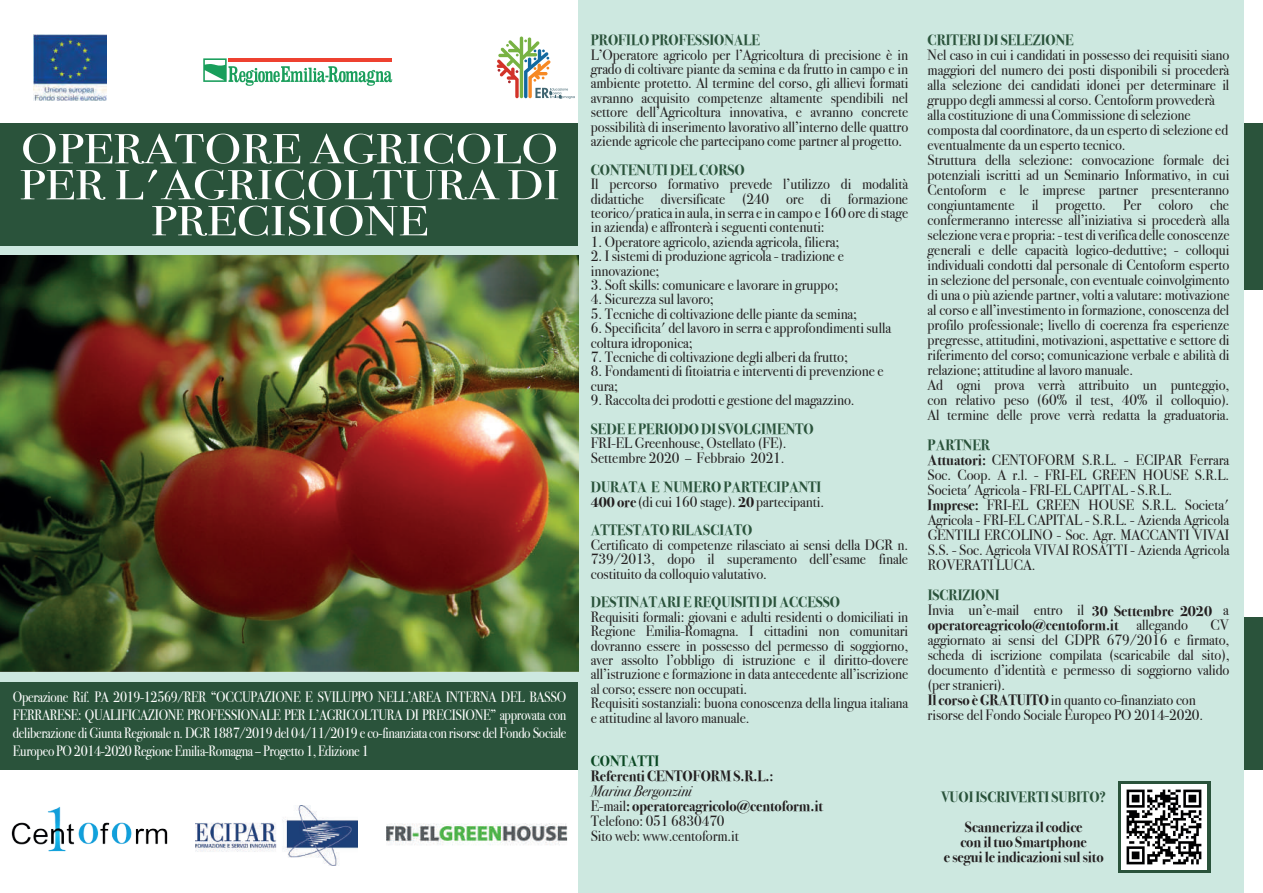
<style>
.page{position:relative;width:1263px;height:893px;background:#fff}
.page>*{position:absolute;margin:0;border:0;box-sizing:border-box;transform-origin:0 0}
.t1{font:42px/36px "Bodoni Svty Two ITCTT";color:#fff;text-align:center;scale:1.22 1}
.t2{font:15px/15px "Bodoni Svty Two ITCTT";letter-spacing:-.005em;color:#231f20;scale:.96 1}
.t3{font:15px/18px "Bodoni Svty Two ITCTT";letter-spacing:-.025em;color:#fff;text-align:justify;scale:.88 1}
.t4{font:700 15px "Bodoni Svty Two ITCTT";letter-spacing:-.005em;color:#2a533b;scale:.96 1}
.t5{font:700 15px/15px "Bodoni Svty Two ITCTT";letter-spacing:-.005em;color:#231f20;scale:.96 1}
.t6{font:700 15px/15px "Bodoni Svty Two OSITCTT";letter-spacing:-.005em;color:#231f20;text-align:center;scale:.96 1}
.t7{font:700 15px "Bodoni Svty Two OSITCTT";letter-spacing:-.005em;color:#2a533b;scale:.96 1}
.t8{font:700 15px "Bodoni Svty Two ITCTT";letter-spacing:-.005em;color:#0a4722;scale:.96 1}
.s1{font-weight:700;color:#2a533b}
.s2{font-weight:700}
.s3{font-style:italic}
.s4{color:#2a533b}
.s5{font-weight:400}
</style>
<div class="page">
<div style="left:0;top:617px;width:1263px;height:152px;background:#2a533b"></div>
<div style="left:0;top:123px;width:1263px;height:167px;background:#2a533b"></div>
<div style="left:579px;top:0;width:665px;height:893px;background:#cde8e0"></div>
<img style="left:34px;top:35px;width:72px;height:65px">
<svg style="left:203px;top:58px;width:189px;height:28px"></svg>
<svg style="left:497px;top:37px;width:78px;height:62px"></svg>
<img style="left:12px;top:807px;width:155px;height:45px">
<div style="left:0;top:247px;width:579px;height:435px;background:#cde8e0"></div>
<svg style="left:1118px;top:781px;width:92px;height:91px"></svg>
<img style="left:196px;top:806px;width:162px;height:60px">
<img style="left:0;top:256px;width:579px;height:415px">
<img style="left:386px;top:823px;width:181px;height:22px">
<img style="left:1122px;top:784px;width:84px;height:85px">
<h1 class="t1" style="left:19px;top:127px;width:444px">OPERATORE AGRICOLO<br>PER L'AGRICOLTURA DI<br>PRECISIONE</h1>
<p class="t3" style="left:13px;top:687px;width:630px">Operazione Rif. PA 2019-12569/RER “OCCUPAZIONE E SVILUPPO NELL’AREA INTERNA DEL BASSO FERRARESE: QUALIFICAZIONE PROFESSIONALE PER L’AGRICOLTURA DI PRECISIONE” approvata con deliberazione di Giunta Regionale n. DGR 1887/2019 del 04/11/2019 e co-finanziata con risorse del Fondo Sociale Europeo PO 2014-2020 Regione Emilia-Romagna – Progetto 1, Edizione 1</p>
<p class="t4" style="left:591px;top:28px;width:178px">PROFILO PROFESSIONALE</p>
<p class="t2" style="left:591px;top:46px;width:332px;line-height:14.4px;text-align:justify">L’Operatore agricolo per l’Agricoltura di precisione è in grado di coltivare piante da semina e da frutto in campo e in ambiente protetto. Al termine del corso, gli allievi formati avranno acquisito competenze altamente spendibili nel settore dell’Agricoltura innovativa, e avranno concrete possibilità di inserimento lavorativo all’interno delle quattro aziende agricole che partecipano come partner al progetto.</p>
<p class="t4" style="left:591px;top:157px;width:162px">CONTENUTI DEL CORSO</p>
<p class="t2" style="left:591px;top:175px;width:332px;line-height:14.4px;text-align:justify">Il percorso formativo prevede l’utilizzo di modalità didattiche diversificate (240 ore di formazione teorico/praticain aula, in serra e in campo e 160 ore distage in azienda) e affronterà i seguenti contenuti:</p>
<p class="t2" style="left:591px;top:233px;width:260px">1. Operatore agricolo, azienda agricola, filiera;</p>
<p class="t2" style="left:591px;top:247px;width:265px;line-height:14.4px">2. I sistemi di produzione agricola - tradizione e innovazione;</p>
<p class="t2" style="left:591px;top:276px;width:259px">3. Soft skills: comunicare e lavorare in gruppo;</p>
<p class="t2" style="left:591px;top:290px;width:129px">4. Sicurezza sul lavoro;</p>
<p class="t2" style="left:591px;top:305px;width:279px">5. Tecniche di coltivazione delle piante da semina;</p>
<p class="t2" style="left:591px;top:319px;width:314px;line-height:14.4px">6. Specificita' del lavoro in serra e approfondimenti sulla coltura idroponica;</p>
<p class="t2" style="left:591px;top:348px;width:269px">7. Tecniche di coltivazione degli alberi da frutto;</p>
<p class="t2" style="left:591px;top:363px;width:306px;line-height:14.4px">8. Fondamenti di fitoiatria e interventi di prevenzione e cura;</p>
<p class="t2" style="left:591px;top:391px;width:276px">9. Raccolta dei prodotti e gestione del magazzino.</p>
<p class="t4" style="left:591px;top:417px;width:234px">SEDE E PERIODO DI SVOLGIMENTO</p>
<p class="t2" style="left:591px;top:434px;width:205px;line-height:14.5px">FRI-EL Greenhouse, Ostellato (FE).<br>Settembre 2020 – Febbraio 2021.</p>
<p class="t2" style="left:591px;top:478px;width:244px;line-height:14.4px"><span class="s1">DURATA E NUMERO PARTECIPANTI<br></span><span class="s2">400 ore</span> (di cui 160 stage). <span class="s2">20</span>partecipanti.</p>
<p class="t4" style="left:591px;top:518px;width:170px">ATTESTATO RILASCIATO</p>
<p class="t2" style="left:591px;top:536px;width:332px;line-height:14.4px;text-align:justify">Certificato di competenze rilasciato ai sensi della DGR n.<br>739/2013, dopo il superamento dell’esame finale costituito da colloquio valutativo.</p>
<p class="t4" style="left:591px;top:590px;width:261px">DESTINATARI E REQUISITI DIACCESSO</p>
<p class="t2" style="left:591px;top:608px;width:332px;line-height:14.4px">Requisiti formali: giovani e adulti residenti o domiciliati in Regione Emilia-Romagna. I cittadini non comunitari dovranno essere in possesso del permesso di soggiorno, aver assolto l’obbligo di istruzione e il diritto-dovere all’istruzione e formazione in data antecedente all’iscrizione al corso; essere non occupati.<br>Requisiti sostanziali: buona conoscenza della lingua italiana e attitudine al lavoro manuale.</p>
<p class="t8" style="left:591px;top:749px;width:73px">CONTATTI</p>
<p class="t5" style="left:591px;top:768px;width:192px">Referenti CENTOFORM S.R.L.:</p>
<p class="t2" style="left:591px;top:782px;width:243px"><span class="s3">Marina Bergonzini<br></span>E-mail<span class="s2">: operatoreagricolo@centoform.it<br></span>Telefono: 051 6830470<br>Sito web: www.centoform.it</p>
<p class="t4" style="left:928px;top:28px;width:154px">CRITERI DI SELEZIONE</p>
<p class="t2" style="left:928px;top:46px;width:316px">Nel caso in cui i candidati in possesso dei requisiti siano maggiori del numero dei posti disponibili si procederà alla selezione dei candidati idonei per determinare il gruppo degli ammessi al corso. Centoform provvederà alla costituzione di una Commissione di selezione composta dal coordinatore, da un esperto di selezione ed eventualmente da un esperto tecnico.<br>Struttura della selezione: convocazione formale dei potenziali iscritti ad un Seminario Informativo, in cui Centoform e le imprese partner presenteranno congiuntamente il progetto. Per coloro che confermeranno interesse all’iniziativa si procederà alla selezione vera e propria:-test diverifica delle conoscenze generali e delle capacità logico-deduttive; - colloqui individuali condotti dal personale di Centoform esperto in selezione del personale, con eventuale coinvolgimento di una o più aziende partner, volti a valutare: motivazione al corso e all’investimento in formazione, conoscenza del profilo professionale; livello di coerenza fra esperienze pregresse, attitudini, motivazioni, aspettative e settore di riferimento del corso; comunicazione verbale e abilità di relazione; attitudine al lavoro manuale.<br>Ad ogni prova verrà attribuito un punteggio, con relativo peso (60% il test, 40% il colloquio).<br>Al termine delle prove verrà redatta la graduatoria.</p>
<p class="t2" style="left:928px;top:436px;width:316px"><span class="s1">PARTNER<br></span><span class="s2">Attuatori:</span> CENTOFORM S.R.L. - ECIPAR Ferrara Soc. Coop. A r.l. - FRI-EL GREEN HOUSE S.R.L.<br>Societa' Agricola - FRI-EL CAPITAL - S.R.L.<br><span class="s2">Imprese:</span> FRI-EL GREEN HOUSE S.R.L. Societa' Agricola - FRI-EL CAPITAL - S.R.L. - Azienda Agricola GENTILI ERCOLINO - Soc. Agr. MACCANTI VIVAI S.S. - Soc. Agricola VIVAI ROSATTI - Azienda Agricola ROVERATI LUCA.</p>
<p class="t5" style="left:928px;top:586px;width:315px"><span class="s4">ISCRIZIONI<br></span><span class="s5">Invia un’e-mail entro il</span> 30 Settembre 2020 <span class="s5">a </span>operatoreagricolo@centoform.it <span class="s5">allegando</span></p>
<p class="t2" style="left:928px;top:616px;width:316px;text-indent:283px">CV aggiornato ai sensi del GDPR 679/2016 e firmato, scheda di iscrizione compilata (scaricabile dal sito), documento d’identità e permesso di soggiorno valido (per stranieri).<br><span class="s2">Il corso è GRATUITO</span>in quanto co-finanziato con risorse del Fondo Sociale Europeo PO 2014-2020.</p>
<p class="t7" style="left:941px;top:788px;width:173px">VUOIISCRIVERTI SUBITO?</p>
<p class="t6" style="left:944px;top:819px;width:168px">Scannerizza il codice<br>con iltuo Smartphone<br>e segui le indicazioni sul sito</p>
</div>
